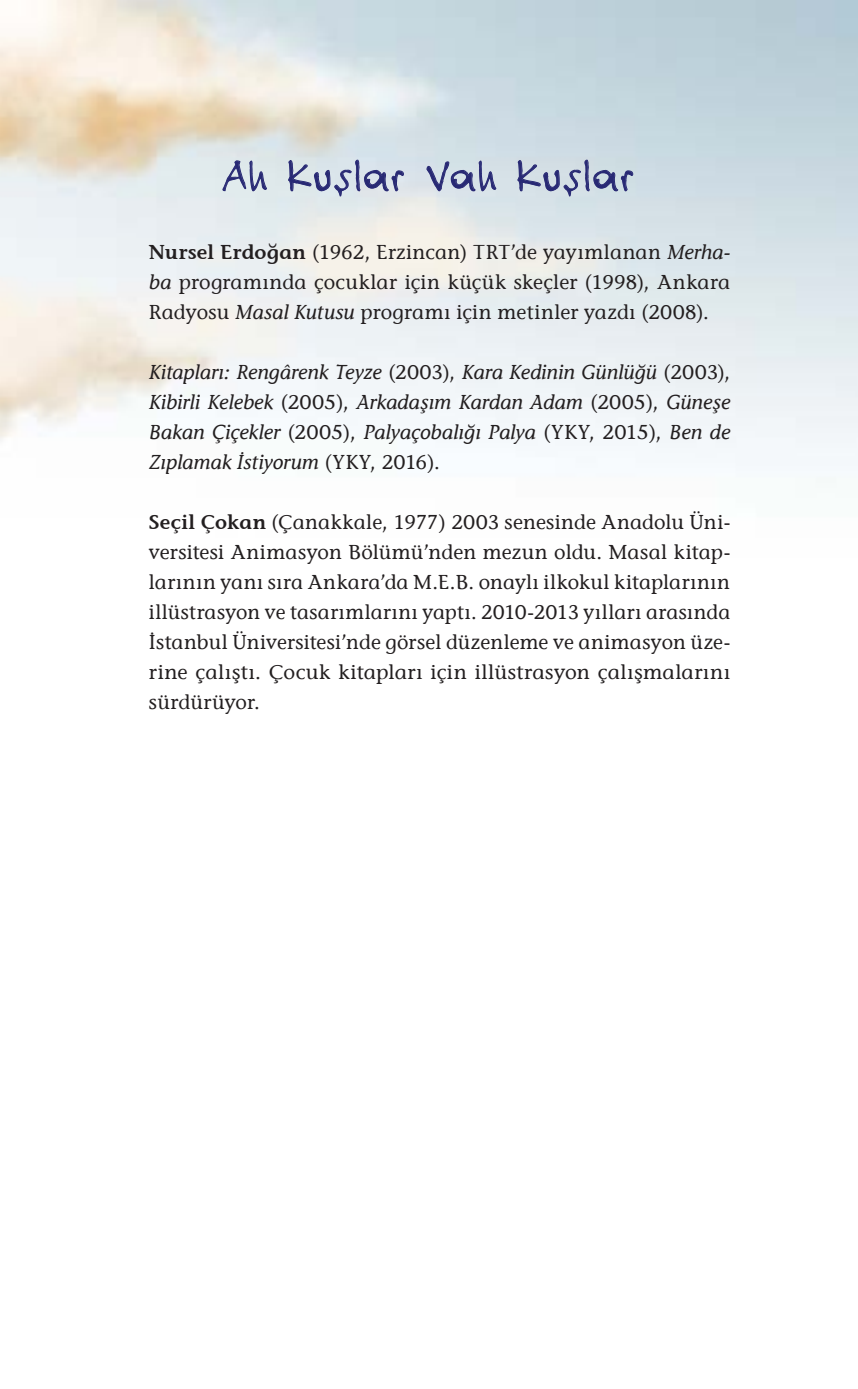
<style>
.page{position:relative;width:858px;height:1389px;background:#fff}
.page>*{position:absolute;margin:0;border:0;box-sizing:border-box;transform-origin:0 0}
.t1{font:35px "nihat";letter-spacing:-.02em;color:#282974}
.t2{font:20px/30px "Stone Informal E";letter-spacing:.015em;color:#231f20;text-align:justify}
.t3{font:20px/30px "Stone Informal Ita E";letter-spacing:.005em;color:#231f20;text-align:justify}
.s1{font-family:"Stone Informal Semi Bold E"}
.s2{font-family:"Stone Informal Ita E"}
.s3{font-family:"Stone Informal E"}
</style>
<div class="page">
<svg style="left:222px;top:160px;width:45px;height:32px"></svg>
<svg style="left:287px;top:159px;width:117px;height:38px;background:#c4cddb"></svg>
<svg style="left:426px;top:160px;width:71px;height:32px;background:#bac4d5"></svg>
<svg style="left:516px;top:159px;width:117px;height:38px;background:#bcc7d6"></svg>
<h1 class="t1" style="left:222px;top:159px;width:415px">Ah Kuşlar Vah Kuşlar</h1>
<p class="t2" style="left:149px;top:237px;width:583px"><span class="s1">Nursel Erdoğan</span> (1962, Erzincan) TRT’de yayımlanan <span class="s2">Merha&shy;ba</span> programında çocuklar için küçük skeçler (1998), Ankara Radyosu <span class="s2">Masal Kutusu</span> programı için metinler yazdı (2008).</p>
<p class="t3" style="left:149px;top:357px;width:583px">Kitapları: Rengârenk Teyze <span class="s3">(2003),</span> Kara Kedinin Günlüğü <span class="s3">(2003), </span>Kibirli Kelebek <span class="s3">(2005),</span> Arkadaşım Kardan Adam <span class="s3">(2005),</span> Güneşe Bakan Çiçekler <span class="s3">(2005),</span> Palyaçobalığı Palya <span class="s3">(YKY, 2015),</span> Ben de Zıplamak İstiyorum <span class="s3">(YKY, 2016).</span></p>
<p class="t2" style="left:149px;top:507px;width:583px"><span class="s1">Seçil Çokan</span> (Çanakkale, 1977) 2003 senesinde Anadolu Üni&shy;versitesi Animasyon Bölümü’nden mezun oldu. Masal kitap&shy;larının yanı sıra Ankara’da M.E.B. onaylı ilkokul kitaplarının illüstrasyon ve tasarımlarını yaptı. 2010-2013 yılları arasında İstanbul Üniversitesi’nde görsel düzenleme ve animasyon üze&shy;rine çalıştı. Çocuk kitapları için illüstrasyon çalışmalarını sürdürüyor.</p>
</div>
